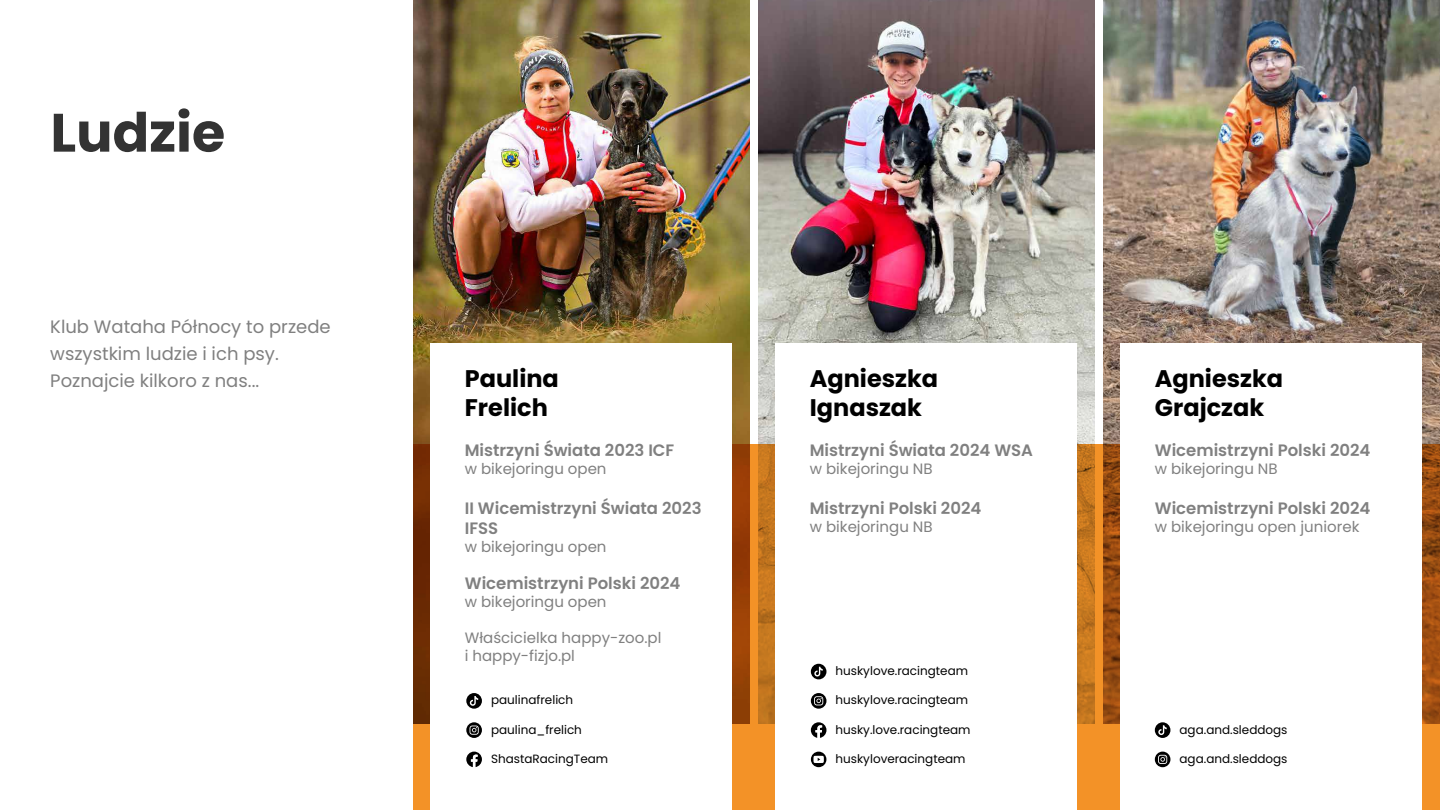
<style>
.page{position:relative;width:1440px;height:810px;background:#fff}
.page>*{position:absolute;margin:0;border:0;box-sizing:border-box;transform-origin:0 0}
.t1{font:700 54px "Poppins";color:#333}
.t2{font:700 24px/28.8px "Poppins";color:#000}
.t3{font:18px/27px "Poppins";color:#808080}
.t4{font:600 16.5px/19.8px "Poppins";color:#808080}
.t5{font:15px/18px "Poppins";color:#808080}
.t6{font:12px "Poppins";color:#000}
</style>
<div class="page">
<img style="left:414px;top:0;width:335px;height:445px">
<img style="left:759px;top:0;width:335px;height:445px">
<img style="left:1104px;top:0;width:335px;height:445px">
<svg style="left:413px;top:445px;width:1027px;height:365px;background:#bc6b1e"></svg>
<div style="left:431px;top:344px;width:301px;height:466px;background:#fff"></div>
<svg style="left:466px;top:752px;width:16px;height:15px"></svg>
<svg style="left:466px;top:722px;width:16px;height:16px"></svg>
<svg style="left:470px;top:726px;width:9px;height:9px"></svg>
<svg style="left:466px;top:693px;width:16px;height:16px"></svg>
<div style="left:776px;top:344px;width:301px;height:466px;background:#fff"></div>
<svg style="left:811px;top:752px;width:15px;height:15px"></svg>
<svg style="left:813px;top:756px;width:11px;height:7px"></svg>
<svg style="left:811px;top:722px;width:15px;height:16px"></svg>
<svg style="left:811px;top:693px;width:15px;height:16px"></svg>
<svg style="left:814px;top:696px;width:9px;height:9px"></svg>
<svg style="left:811px;top:664px;width:15px;height:15px"></svg>
<div style="left:1121px;top:344px;width:301px;height:466px;background:#fff"></div>
<div style="left:1155px;top:752px;width:15px;height:15px;background:#000;border-radius:50%"></div>
<svg style="left:1158px;top:755px;width:9px;height:9px"></svg>
<svg style="left:1155px;top:722px;width:15px;height:16px"></svg>
<h1 class="t1" style="left:50px;top:101px;width:176px">Ludzie</h1>
<p class="t3" style="left:50px;top:313px;width:282px">Klub Wataha Północy to przede wszystkim ludzie i ich psy.<br>Poznajcie kilkoro z nas...</p>
<h2 class="t2" style="left:465px;top:365px;width:96px">Paulina<br>Frelich</h2>
<h2 class="t2" style="left:810px;top:365px;width:130px">Agnieszka<br>Ignaszak</h2>
<h2 class="t2" style="left:1155px;top:365px;width:130px">Agnieszka<br>Grajczak</h2>
<p class="t4" style="left:465px;top:441px;width:211px">Mistrzyni Świata 2023 ICF</p>
<p class="t5" style="left:465px;top:460px;width:143px">w bikejoringu open</p>
<p class="t4" style="left:465px;top:498px;width:238px">II Wicemistrzyni Świata 2023<br>IFSS</p>
<p class="t5" style="left:465px;top:537px;width:143px">w bikejoringu open</p>
<p class="t4" style="left:465px;top:574px;width:217px">Wicemistrzyni Polski 2024</p>
<p class="t5" style="left:465px;top:593px;width:143px">w bikejoringu open</p>
<p class="t5" style="left:465px;top:629px;width:198px">Właścicielka happy-zoo.pl i happy-fizjo.pl</p>
<p class="t4" style="left:810px;top:441px;width:225px">Mistrzyni Świata 2024 WSA</p>
<p class="t5" style="left:810px;top:460px;width:124px">w bikejoringu NB</p>
<p class="t4" style="left:810px;top:498px;width:173px">Mistrzyni Polski 2024</p>
<p class="t5" style="left:810px;top:518px;width:124px">w bikejoringu NB</p>
<p class="t6" style="left:836px;top:664px;width:134px">huskylove.racingteam</p>
<p class="t4" style="left:1155px;top:441px;width:217px">Wicemistrzyni Polski 2024</p>
<p class="t5" style="left:1155px;top:460px;width:124px">w bikejoringu NB</p>
<p class="t4" style="left:1155px;top:498px;width:217px">Wicemistrzyni Polski 2024</p>
<p class="t5" style="left:1155px;top:518px;width:206px">w bikejoringu open juniorek</p>
<p class="t6" style="left:491px;top:693px;width:84px">paulinafrelich</p>
<p class="t6" style="left:836px;top:693px;width:134px">huskylove.racingteam</p>
<p class="t6" style="left:491px;top:722px;width:92px">paulina_frelich</p>
<p class="t6" style="left:836px;top:722px;width:137px">husky.love.racingteam</p>
<p class="t6" style="left:1180px;top:722px;width:110px">aga.and.sleddogs</p>
<p class="t6" style="left:491px;top:752px;width:119px">ShastaRacingTeam</p>
<p class="t6" style="left:836px;top:752px;width:132px">huskyloveracingteam</p>
<p class="t6" style="left:1180px;top:752px;width:110px">aga.and.sleddogs</p>
</div>
